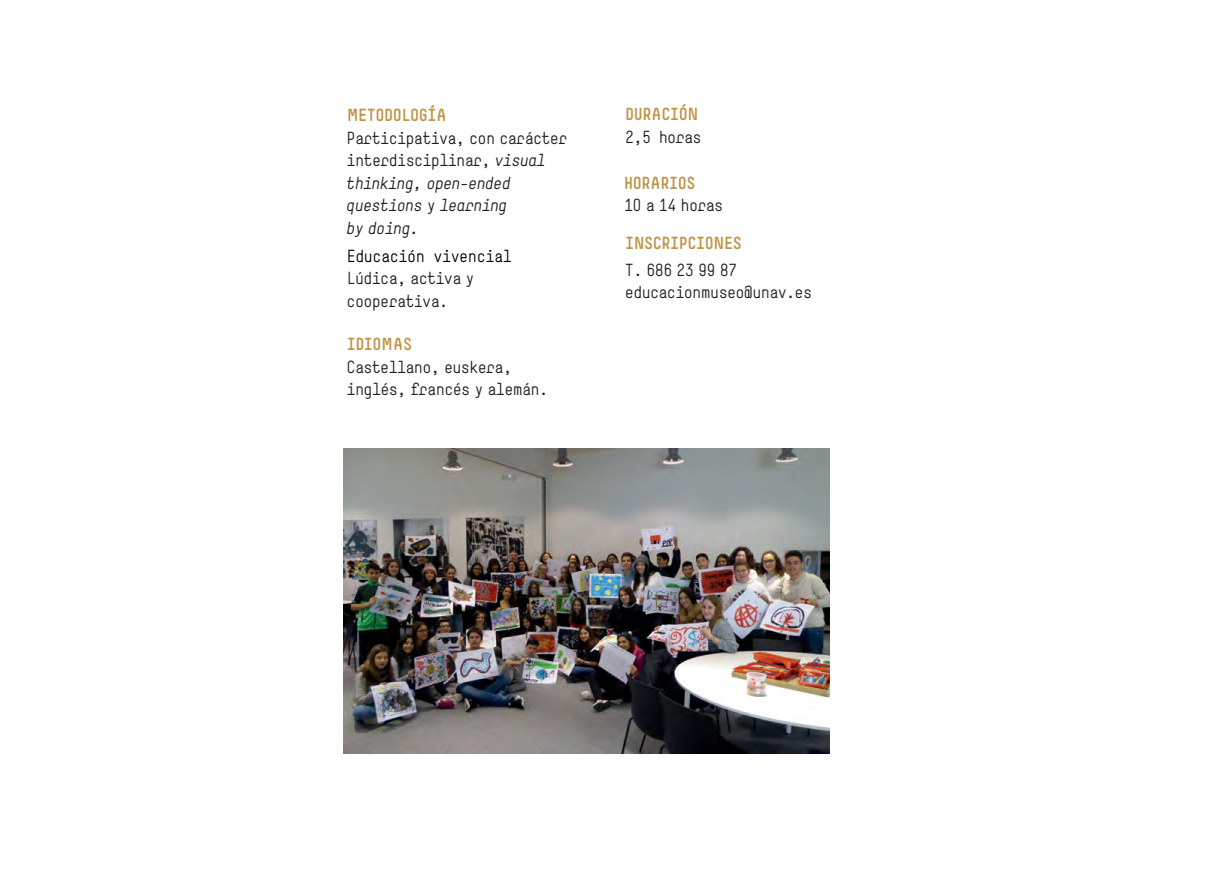
<style>
.page{position:relative;width:1229px;height:893px;background:#fff}
.page>*{position:absolute;margin:0;border:0;box-sizing:border-box;transform-origin:0 0}
.t1{font:16.5px/22.5px "Mun";letter-spacing:-.04em;color:#231f20}
.t2{font:italic 16.5px/22.5px "Mun";letter-spacing:-.04em;color:#231f20}
.t3{font:700 16.5px "Mun";letter-spacing:-.025em;color:#be9447}
.t4{font:16.5px "Mun";letter-spacing:-.025em;color:#000}
.s1{font-style:normal}
</style>
<div class="page">
<img style="left:344px;top:448px;width:486px;height:305px">
<p class="t3" style="left:347px;top:109px;width:102px">METODOLOGÍA</p>
<p class="t2" style="left:347px;top:128px;width:222px"><span class="s1">Participativa, con carácter interdisciplinar,</span> visual thinking, open-ended questions <span class="s1">y</span> learning<br>by doing.</p>
<p class="t4" style="left:347px;top:246px;width:167px">Educación vivencial</p>
<p class="t1" style="left:347px;top:268px;width:130px">Lúdica, activa y cooperativa.</p>
<p class="t3" style="left:347px;top:338px;width:67px">IDIOMAS</p>
<p class="t1" style="left:347px;top:357px;width:203px">Castellano, euskera, inglés, francés y alemán.</p>
<p class="t3" style="left:625px;top:104px;width:75px">DURACIÓN</p>
<p class="t1" style="left:625px;top:126px;width:78px">2,5 horas</p>
<p class="t3" style="left:624px;top:176px;width:73px">HORARIOS</p>
<p class="t1" style="left:624px;top:195px;width:101px">10 a 14 horas</p>
<p class="t3" style="left:625px;top:236px;width:118px">INSCRIPCIONES</p>
<p class="t1" style="left:625px;top:260px;width:189px">T. 686 23 99 87 educacionmuseo@unav.es</p>
</div>
